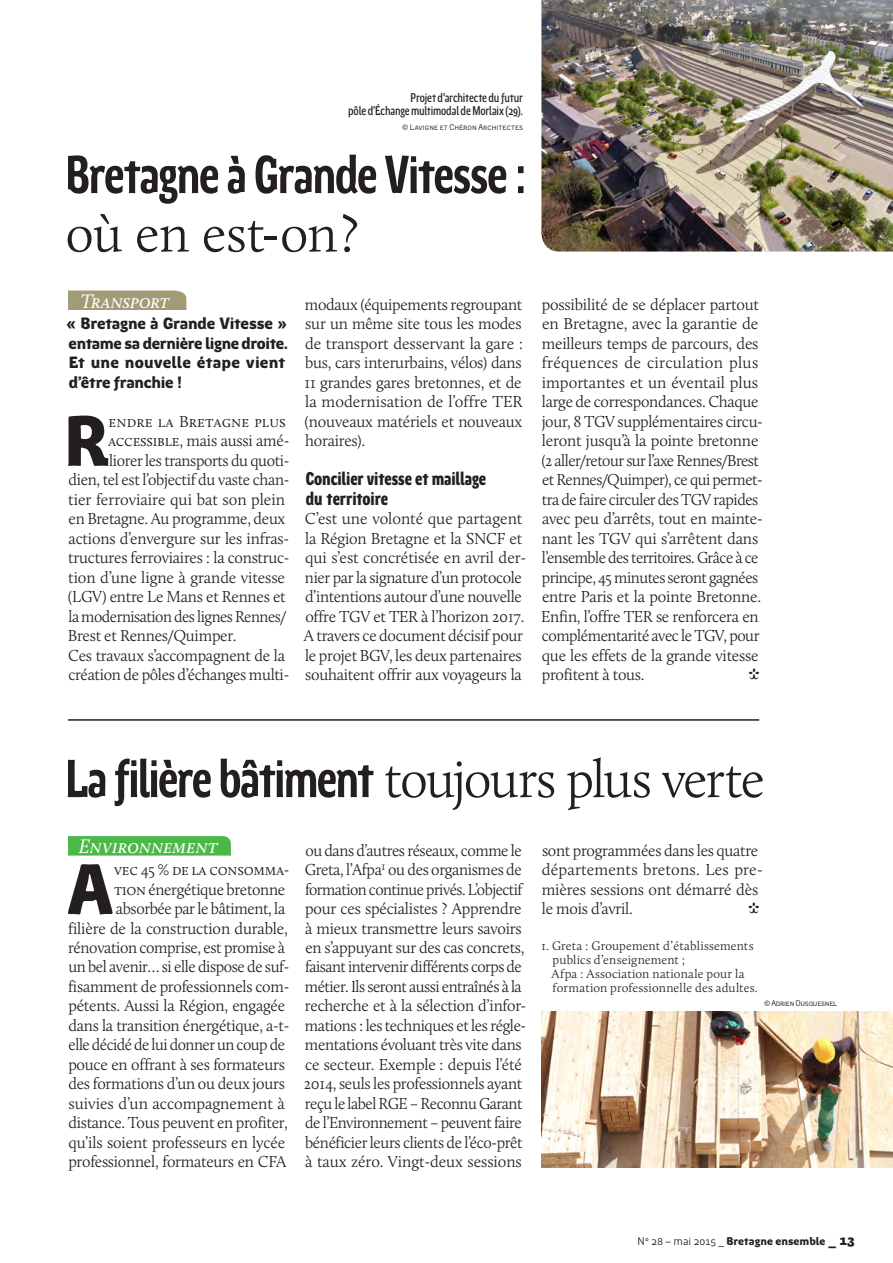
<style>
.page{position:relative;width:893px;height:1263px;background:#fff}
.page>*{position:absolute;margin:0;border:0;box-sizing:border-box;transform-origin:0 0}
._01_Texte_Courant_AV{font:900 72.15px "Region Bretagne";color:#231f20}
._01-Inter{font:700 54px/58.5px "Region Bretagne Cond";letter-spacing:-.03em;color:#231f20}
.t1{font:italic 20.25px "Calluna";color:#fff}
._01-Inter-2{font:900 18.75px/19.5px "Region Bretagne Cond";letter-spacing:-.005em;color:#231f20}
._01_Texte_Courant_AV-2{font:300 16.5px/19.5px "Calluna";letter-spacing:-.015em;color:#231f20}
._01_Texte_Courant_AV-3{font:900 16.5px/19.5px "Region Bretagne";letter-spacing:-.02em;color:#231f20}
._01_Texte_Courant_AV-4{font:300 16.5px "Calluna";letter-spacing:-.015em;color:#231f20;scale:.96 1}
._01_Texte_Courant_AV-5{font:300 16.5px "Calluna";letter-spacing:.005em;color:#231f20}
._01_Texte_Courant_AV-6{font:16.5px "Region Bretagne";color:#231f20}
._01_mention{font:300 12.75px/14.2px "Calluna";letter-spacing:.03em;color:#231f20}
.t2{font:500 12.75px/13.5px "Region Bretagne Cond";letter-spacing:-.015em;color:#231f20;text-align:right}
.t3{font:900 11.25px "Region Bretagne";color:#231f20}
.t4{font:8.25px "Region Bretagne";letter-spacing:.01em;color:#231f20}
.t5{font:8.25px "Region Bretagne";letter-spacing:-.025em;color:#231f20}
.s1{font-family:"Calluna";font-weight:300}
.s2{font-weight:400}
.s3{font-size:15px}
</style>
<div class="page">
<img style="left:541px;top:0;width:352px;height:252px">
<div style="left:68px;top:290px;width:118px;height:20px;background:#a19c76"></div>
<div style="left:68px;top:836px;width:163px;height:19px;background:#4cb848"></div>
<hr style="left:68px;top:719px;width:691px;height:2px;background:#231f20">
<img style="left:541px;top:1011px;width:352px;height:156px">
<p class="t2" style="left:348px;top:91px;width:176px">Projet d’architecte du futur<br>pôle d’Échange multimodal de Morlaix (29).</p>
<p class="t4" style="left:402px;top:123px;width:122px">© Lavigne et Chéron Architectes</p>
<p class="_01-Inter" style="left:65px;top:147px;width:463px">Bretagne à Grande Vitesse : <span class="s1">où en est-on?</span></p>
<p class="t1" style="left:80px;top:289px;width:91px">Transport</p>
<p class="_01_Texte_Courant_AV-3" style="left:66px;top:314px;width:224px">« Bretagne à Grande Vitesse » entame sa dernière ligne droite.<br>Et une nouvelle étape vient d’être franchie !</p>
<p class="_01_Texte_Courant_AV" style="left:64px;top:402px;width:46px">R</p>
<p class="_01_Texte_Courant_AV-5" style="left:109px;top:411px;width:179px">endre la Bretagne plus</p>
<p class="_01_Texte_Courant_AV-2" style="left:108px;top:431px;width:183px">accessible, mais aussi amé-</p>
<p class="_01_Texte_Courant_AV-2" style="left:109px;top:450px;width:182px">liorer les transports du quoti-</p>
<p class="_01_Texte_Courant_AV-2" style="left:68px;top:470px;width:222px">dien, tel est l’objectif du vaste chan-</p>
<p class="_01_Texte_Courant_AV-2" style="left:68px;top:489px;width:218px">tier ferroviaire qui bat son plein</p>
<p class="_01_Texte_Courant_AV-2" style="left:69px;top:509px;width:218px">en Bretagne. Au programme, deux</p>
<p class="_01_Texte_Courant_AV-2" style="left:69px;top:528px;width:222px">actions d’envergure sur les infras-</p>
<p class="_01_Texte_Courant_AV-2" style="left:68px;top:548px;width:223px">tructures ferroviaires : la construc-</p>
<p class="_01_Texte_Courant_AV-2" style="left:68px;top:567px;width:218px">tion d’une ligne à grande vitesse</p>
<p class="_01_Texte_Courant_AV-2" style="left:68px;top:587px;width:219px">(LGV) entre Le Mans et Rennes et</p>
<p class="_01_Texte_Courant_AV-4" style="left:68px;top:606px;width:228px">la modernisation des lignes Rennes/</p>
<p class="_01_Texte_Courant_AV-2" style="left:68px;top:626px;width:170px">Brest et Rennes/Quimper.</p>
<p class="_01_Texte_Courant_AV-2" style="left:68px;top:645px;width:223px">Ces travaux s’accompagnent de la création de pôles d’échanges multi-</p>
<p class="_01_Texte_Courant_AV-2" style="left:304px;top:295px;width:220px;text-align:justify">modaux (équipements regroupant sur un même site tous les modes de transport desservant la gare : bus, cars interurbains, vélos) dans 11 grandes gares bretonnes, et de la modernisation de l’offre TER (nouveaux matériels et nouveaux horaires).</p>
<p class="_01-Inter-2" style="left:306px;top:470px;width:182px">Concilier vitesse et maillage du territoire</p>
<p class="_01_Texte_Courant_AV-2" style="left:304px;top:509px;width:224px">C’est une volonté que partagent la Région Bretagne et la SNCF et qui s’est concrétisée en avril der&shy;nier par la signature d’un protocole d’intentions autour d’une nouvelle offre TGV et TER à l’horizon 2017.<br>A travers ce document décisif pour le projet BGV, les deux partenaires souhaitent offrir aux voyageurs la</p>
<p class="_01_Texte_Courant_AV-2" style="left:541px;top:295px;width:223px">possibilité de se déplacer partout en Bretagne, avec la garantie de meilleurs temps de parcours, des fréquences de circulation plus importantes et un éventail plus large de correspondances. Chaque jour, 8 TGV supplémentaires circu&shy;leront jusqu’à la pointe bretonne (2 aller/retour sur l’axe Rennes/Brest et Rennes/Quimper), ce qui permet&shy;tra de faire circuler des TGV rapides avec peu d’arrêts, tout en mainte&shy;nant les TGV qui s’arrêtent dans l’ensemble des territoires. Grâce à ce principe, 45 minutes seront gagnées entre Paris et la pointe Bretonne.<br>Enfin, l’offre TER se renforcera en complémentarité avec le TGV, pour que les effets de la grande vitesse profitent à tous.</p>
<p class="_01_Texte_Courant_AV-6" style="left:748px;top:665px;width:13px">q</p>
<p class="_01-Inter" style="left:65px;top:751px;width:701px">La filière bâtiment <span class="s1">toujours plus verte</span></p>
<p class="t1" style="left:79px;top:834px;width:141px">Environnement</p>
<p class="_01_Texte_Courant_AV" style="left:67px;top:850px;width:47px">A</p>
<p class="_01_Texte_Courant_AV-2" style="left:68px;top:860px;width:223px;text-align:right">vec 45 % de la consomma-<br>tion énergétique bretonne absorbée par le bâtiment, la<br>filière de la construction durable, rénovation comprise, est promise à un bel avenir… si elle dispose de suf&shy;fisamment de professionnels com&shy;pétents. Aussi la Région, engagée dans la transition énergétique, a-t&shy;elle décidé de lui donner un coup de pouce en offrant à ses formateurs des formations d’un ou deux jours suivies d’un accompagnement à distance. Tous peuvent en profiter, qu’ils soient professeurs en lycée professionnel, formateurs en CFA</p>
<p class="_01_Texte_Courant_AV-2" style="left:304px;top:840px;width:224px">ou dans d’autres réseaux, comme le Greta, l’Afpa <sup>1</sup> ou des organismes de formation continue privés. L’objectif pour ces spécialistes ? Apprendre à mieux transmettre leurs savoirs en s’appuyant sur des cas concrets, faisant intervenir différents corps de métier. Ils seront aussi entraînés à la recherche et à la sélection d’infor&shy;mations : les techniques et les régle&shy;mentations évoluant très vite dans ce secteur. Exemple : depuis l’été 2014, seuls les professionnels ayant reçu le label RGE – Reconnu Garant de l’Environnement – peuvent faire bénéficier leurs clients de l’éco-prêt à taux zéro. Vingt-deux sessions</p>
<p class="_01_Texte_Courant_AV-2" style="left:542px;top:840px;width:223px">sont programmées dans les quatre départements bretons. Les pre&shy;mières sessions ont démarré dès le mois d’avril.</p>
<p class="_01_Texte_Courant_AV-6" style="left:748px;top:899px;width:14px">q</p>
<p class="_01_mention" style="left:552px;top:938px;width:208px;text-indent:-10px">1. Greta : Groupement d’établissements publics d’enseignement ;<br>Afpa : Association nationale pour la formation professionnelle des adultes.</p>
<p class="t5" style="left:764px;top:998px;width:74px">© Adrien Dusquesnel</p>
<p class="t3" style="left:637px;top:1235px;width:219px"><span class="s2">N° 28 – mai 2015 _</span> Bretagne ensemble <span class="s3">_ 13</span></p>
</div>
